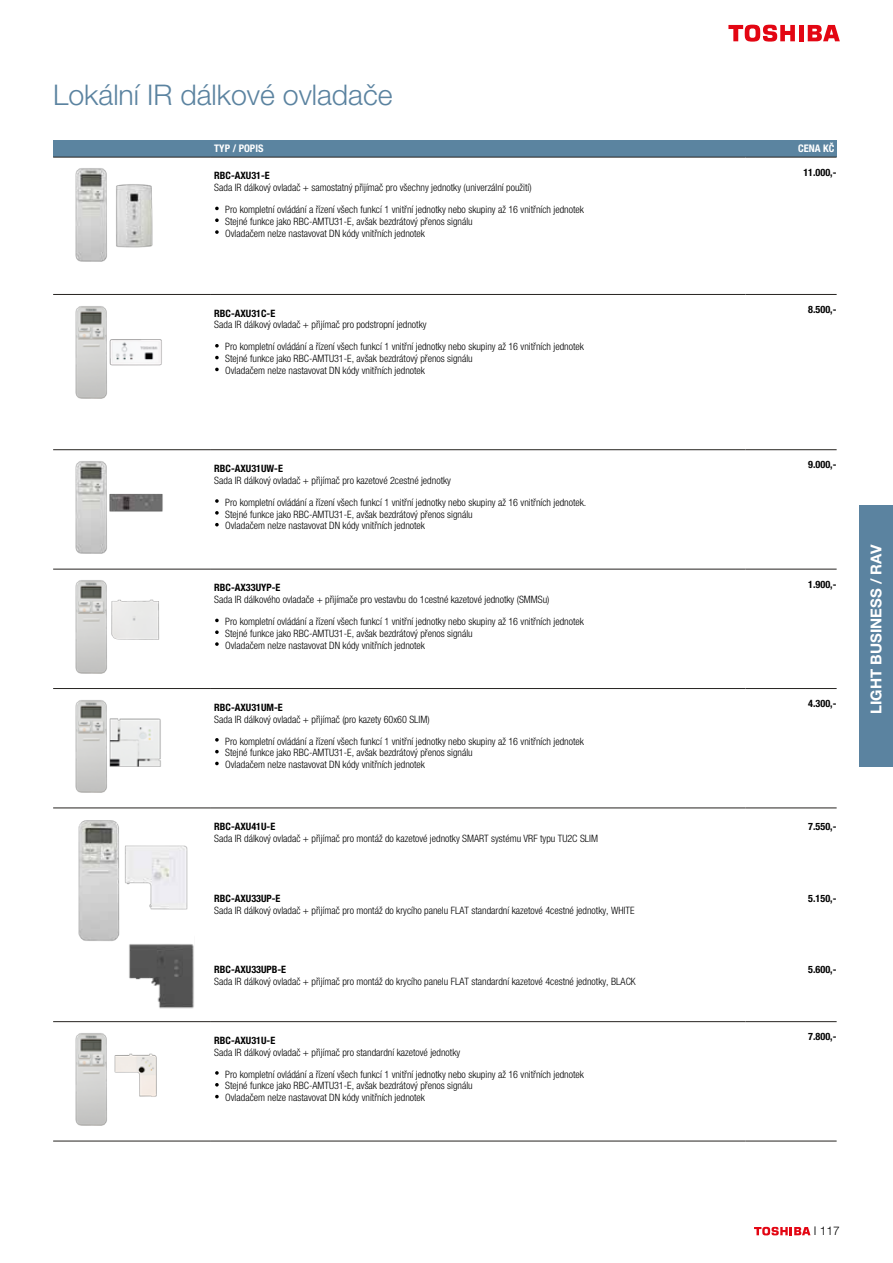
<style>
.page{position:relative;width:893px;height:1263px;background:#fff}
.page>*{position:absolute;margin:0;border:0;box-sizing:border-box;transform-origin:0 0}
.t1{font:300 28.5px "Helvetica Neue LT Pro";color:#5b83a0}
.t2{font:700 15px "Helvetica Neue LT Pro";color:#fff}
.t3{font:300 12px "Helvetica Neue LT Pro";color:#000}
.t4{font:700 condensed 10.5px "Helvetica Neue LT Pro";color:#fff}
.t5{font:300 condensed 10.2px/22px "Helvetica Neue LT Pro";color:#000}
.t6{font:700 condensed 10.2px "Helvetica Neue LT Pro";color:#000}
</style>
<div class="page">
<div style="left:859px;top:505px;width:34px;height:261px;background:#5b83a0"></div>
<svg style="left:754px;top:1227px;width:56px;height:8px"></svg>
<div style="left:799px;top:25px;width:5px;height:16px;background:#e30613"></div>
<svg style="left:808px;top:25px;width:32px;height:16px"></svg>
<svg style="left:728px;top:24px;width:67px;height:18px"></svg>
<div style="left:53px;top:141px;width:157px;height:16px;background:#5b84a0"></div>
<div style="left:210px;top:141px;width:536px;height:16px;background:#5b84a0"></div>
<div style="left:746px;top:141px;width:91px;height:16px;background:#5b84a0"></div>
<hr style="left:53px;top:157px;width:157px;height:1px;background:#262320">
<img style="left:75px;top:168px;width:78px;height:94px">
<hr style="left:210px;top:157px;width:536px;height:1px;background:#262320">
<svg style="left:215px;top:207px;width:4px;height:3px"></svg>
<svg style="left:215px;top:218px;width:4px;height:4px"></svg>
<svg style="left:215px;top:230px;width:4px;height:4px"></svg>
<hr style="left:746px;top:157px;width:91px;height:1px;background:#262320">
<hr style="left:53px;top:294px;width:157px;height:1px;background:#262320">
<img style="left:75px;top:306px;width:87px;height:93px">
<hr style="left:210px;top:294px;width:536px;height:1px;background:#262320">
<svg style="left:215px;top:344px;width:4px;height:3px"></svg>
<svg style="left:215px;top:356px;width:4px;height:3px"></svg>
<svg style="left:215px;top:368px;width:4px;height:3px"></svg>
<hr style="left:746px;top:294px;width:91px;height:1px;background:#262320">
<hr style="left:53px;top:449px;width:157px;height:1px;background:#262320">
<img style="left:75px;top:461px;width:88px;height:93px">
<hr style="left:210px;top:449px;width:536px;height:1px;background:#262320">
<svg style="left:215px;top:499px;width:4px;height:4px"></svg>
<svg style="left:215px;top:511px;width:4px;height:4px"></svg>
<svg style="left:215px;top:523px;width:4px;height:3px"></svg>
<hr style="left:746px;top:449px;width:91px;height:1px;background:#262320">
<hr style="left:53px;top:569px;width:157px;height:1px;background:#262320">
<img style="left:75px;top:580px;width:85px;height:94px">
<hr style="left:210px;top:569px;width:536px;height:1px;background:#262320">
<svg style="left:215px;top:619px;width:4px;height:3px"></svg>
<svg style="left:215px;top:630px;width:4px;height:4px"></svg>
<svg style="left:215px;top:642px;width:4px;height:4px"></svg>
<hr style="left:746px;top:569px;width:91px;height:1px;background:#262320">
<hr style="left:53px;top:688px;width:157px;height:1px;background:#262320">
<img style="left:75px;top:700px;width:86px;height:93px">
<hr style="left:210px;top:688px;width:536px;height:1px;background:#262320">
<svg style="left:215px;top:738px;width:4px;height:4px"></svg>
<svg style="left:215px;top:750px;width:4px;height:3px"></svg>
<svg style="left:215px;top:762px;width:4px;height:3px"></svg>
<hr style="left:746px;top:688px;width:91px;height:1px;background:#262320">
<hr style="left:53px;top:808px;width:157px;height:1px;background:#262320">
<img style="left:78px;top:820px;width:110px;height:121px">
<hr style="left:210px;top:808px;width:536px;height:1px;background:#262320">
<hr style="left:746px;top:808px;width:91px;height:1px;background:#262320">
<hr style="left:53px;top:1021px;width:157px;height:1px;background:#262320">
<hr style="left:53px;top:1141px;width:157px;height:1px;background:#262320">
<img style="left:75px;top:1033px;width:82px;height:93px">
<hr style="left:210px;top:1021px;width:536px;height:1px;background:#262320">
<hr style="left:210px;top:1141px;width:536px;height:1px;background:#262320">
<svg style="left:215px;top:1071px;width:4px;height:4px"></svg>
<svg style="left:215px;top:1083px;width:4px;height:3px"></svg>
<svg style="left:215px;top:1095px;width:4px;height:3px"></svg>
<hr style="left:746px;top:1021px;width:91px;height:1px;background:#262320">
<hr style="left:746px;top:1141px;width:91px;height:1px;background:#262320">
<img style="left:122px;top:925px;width:72px;height:84px">
<h1 class="t1" style="left:53px;top:78px;width:341px">Lokální IR dálkové ovladače</h1>
<p class="t4" style="left:214px;top:142px;width:51px">TYP / POPIS</p>
<p class="t4" style="left:798px;top:142px;width:38px">CENA KČ</p>
<p class="t6" style="left:214px;top:169px;width:57px">RBC-AXU31-E</p>
<p class="t5" style="left:225px;top:176px;width:360px;text-indent:-11px">Sada IR dálkový ovladač + samostatný přijímač pro všechny jednotky (univerzální použití)<br>Pro kompletní ovládání a řízení všech funkcí 1 vnitřní jednotky nebo skupiny až 16 vnitřních jednotek</p>
<p class="t5" style="left:225px;top:215px;width:249px;line-height:11.9px">Stejné funkce jako RBC-AMTU31-E, avšak bezdrátový přenos signálu<br>Ovladačem nelze nastavovat DN kódy vnitřních jednotek</p>
<p class="t6" style="left:803px;top:166px;width:35px">11.000,-</p>
<p class="t6" style="left:214px;top:307px;width:62px">RBC-AXU31C-E</p>
<p class="t5" style="left:225px;top:314px;width:360px;text-indent:-11px">Sada IR dálkový ovladač + přijímač pro podstropní jednotky<br>Pro kompletní ovládání a řízení všech funkcí 1 vnitřní jednotky nebo skupiny až 16 vnitřních jednotek</p>
<p class="t5" style="left:225px;top:353px;width:249px;line-height:11.9px">Stejné funkce jako RBC-AMTU31-E, avšak bezdrátový přenos signálu<br>Ovladačem nelze nastavovat DN kódy vnitřních jednotek</p>
<p class="t6" style="left:214px;top:462px;width:70px">RBC-AXU31UW-E</p>
<p class="t5" style="left:225px;top:469px;width:363px;text-indent:-11px">Sada IR dálkový ovladač + přijímač pro kazetové 2cestné jednotky<br>Pro kompletní ovládání a řízení všech funkcí 1 vnitřní jednotky nebo skupiny až 16 vnitřních jednotek.</p>
<p class="t5" style="left:225px;top:508px;width:249px;line-height:11.9px">Stejné funkce jako RBC-AMTU31-E, avšak bezdrátový přenos signálu<br>Ovladačem nelze nastavovat DN kódy vnitřních jednotek</p>
<p class="t6" style="left:214px;top:581px;width:68px">RBC-AX33UYP-E</p>
<p class="t5" style="left:225px;top:588px;width:360px;text-indent:-11px">Sada IR dálkového ovladače + přijímače pro vestavbu do 1cestné kazetové jednotky (SMMSu)<br>Pro kompletní ovládání a řízení všech funkcí 1 vnitřní jednotky nebo skupiny až 16 vnitřních jednotek</p>
<p class="t5" style="left:225px;top:627px;width:249px;line-height:11.9px">Stejné funkce jako RBC-AMTU31-E, avšak bezdrátový přenos signálu<br>Ovladačem nelze nastavovat DN kódy vnitřních jednotek</p>
<p class="t6" style="left:214px;top:701px;width:70px">RBC-AXU31UM-E</p>
<p class="t5" style="left:225px;top:708px;width:360px;text-indent:-11px">Sada IR dálkový ovladač + přijímač (pro kazety 60x60 SLIM)<br>Pro kompletní ovládání a řízení všech funkcí 1 vnitřní jednotky nebo skupiny až 16 vnitřních jednotek</p>
<p class="t5" style="left:225px;top:747px;width:249px;line-height:11.9px">Stejné funkce jako RBC-AMTU31-E, avšak bezdrátový přenos signálu<br>Ovladačem nelze nastavovat DN kódy vnitřních jednotek</p>
<p class="t6" style="left:214px;top:820px;width:62px">RBC-AXU41U-E</p>
<p class="t5" style="left:214px;top:827px;width:385px">Sada IR dálkový ovladač + přijímač pro montáž do kazetové jednotky SMART systému VRF typu TU2C SLIM</p>
<p class="t6" style="left:214px;top:892px;width:68px">RBC-AXU33UP-E</p>
<p class="t5" style="left:214px;top:899px;width:422px">Sada IR dálkový ovladač + přijímač pro montáž do krycího panelu FLAT standardní kazetové 4cestné jednotky, WHITE</p>
<p class="t6" style="left:214px;top:963px;width:73px">RBC-AXU33UPB-E</p>
<p class="t5" style="left:214px;top:970px;width:423px">Sada IR dálkový ovladač + přijímač pro montáž do krycího panelu FLAT standardní kazetové 4cestné jednotky, BLACK</p>
<p class="t6" style="left:214px;top:1034px;width:62px">RBC-AXU31U-E</p>
<p class="t5" style="left:225px;top:1041px;width:360px;text-indent:-11px">Sada IR dálkový ovladač + přijímač pro standardní kazetové jednotky<br>Pro kompletní ovládání a řízení všech funkcí 1 vnitřní jednotky nebo skupiny až 16 vnitřních jednotek</p>
<p class="t5" style="left:225px;top:1080px;width:249px;line-height:11.9px">Stejné funkce jako RBC-AMTU31-E, avšak bezdrátový přenos signálu<br>Ovladačem nelze nastavovat DN kódy vnitřních jednotek</p>
<p class="t6" style="left:808px;top:303px;width:30px">8.500,-</p>
<p class="t6" style="left:808px;top:459px;width:30px">9.000,-</p>
<p class="t6" style="left:808px;top:578px;width:30px">1.900,-</p>
<p class="t6" style="left:808px;top:697px;width:30px">4.300,-</p>
<p class="t6" style="left:808px;top:820px;width:30px">7.550,-</p>
<p class="t6" style="left:808px;top:892px;width:30px">5.150,-</p>
<p class="t6" style="left:808px;top:963px;width:30px">5.600,-</p>
<p class="t6" style="left:808px;top:1030px;width:30px">7.800,-</p>
<h2 class="t2" style="left:867px;top:714px;width:171px;rotate:-90deg">LIGHT BUSINESS / RAV</h2>
<p class="t3" style="left:814px;top:1224px;width:28px">I 117</p>
</div>
